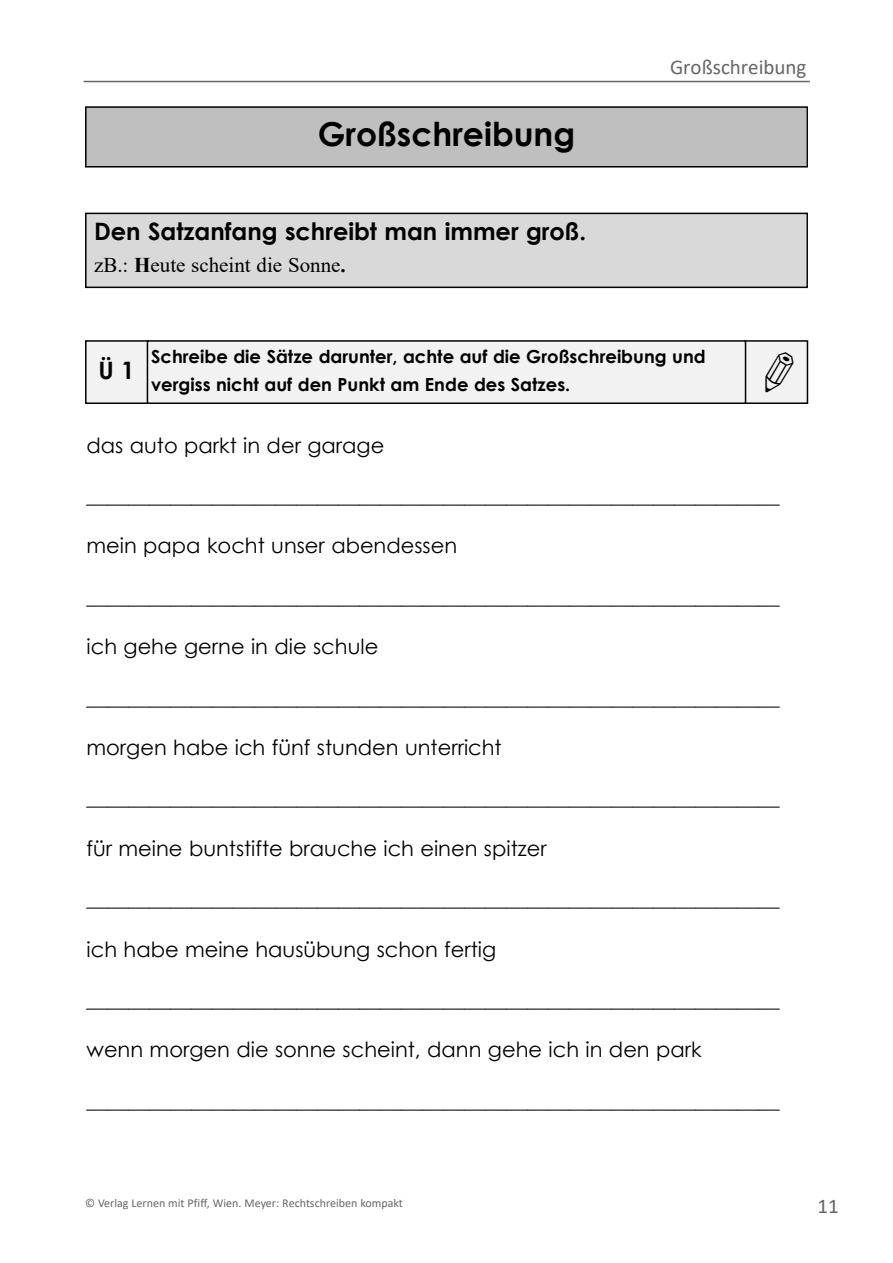
<style>
.page{position:relative;width:893px;height:1263px;background:#fff}
.page>*{position:absolute;margin:0;border:0;box-sizing:border-box;transform-origin:0 0}
.t1{font:700 33px "Century Gothic";color:#000}
.t2{font:700 24px "Century Gothic";color:#000}
.t3{font:21px "Century Gothic";color:#000}
.t4{font:21px "Times New Roman";color:#000}
.t5{font:21px "Calibri";color:#666}
.t6{font:700 18px/28.5px "Century Gothic";color:#000}
.t7{font:12px "Calibri";color:#666}
.s1{font-weight:700}
</style>
<div class="page">
<hr style="left:84px;top:81px;width:726px;height:1px;background:#666">
<div style="left:87px;top:108px;width:719px;height:58px;background:#bfbfbf"></div>
<div style="left:85px;top:106px;width:723px;height:62px;border:2px solid #000"></div>
<div style="left:87px;top:214px;width:719px;height:73px;background:#d9d9d9"></div>
<div style="left:85px;top:213px;width:723px;height:75px;border:2px solid #000"></div>
<div style="left:746px;top:342px;width:61px;height:60px;background:#f2f2f2"></div>
<div style="left:744px;top:340px;width:64px;height:64px;border:2px solid #000"></div>
<div style="left:87px;top:342px;width:60px;height:60px;background:#f2f2f2"></div>
<div style="left:85px;top:340px;width:64px;height:64px;border:2px solid #000"></div>
<div style="left:148px;top:342px;width:597px;height:60px;background:#f2f2f2"></div>
<div style="left:147px;top:340px;width:599px;height:64px;border:2px solid #000"></div>
<h1 class="t1" style="left:318px;top:113px;width:259px">Großschreibung</h1>
<p class="t2" style="left:94px;top:215px;width:493px">Den Satzanfang schreibt man immer groß.</p>
<p class="t4" style="left:94px;top:254px;width:253px">zB.: <span class="s1">H</span>eute scheint die Sonne<span class="s1">.</span></p>
<p class="t5" style="left:670px;top:59px;width:138px">Großschreibung</p>
<p class="t2" style="left:99px;top:354px;width:38px">Ü 1</p>
<p class="t6" style="left:151px;top:341px;width:556px">Schreibe die Sätze darunter, achte auf die Großschreibung und vergiss nicht auf den Punkt am Ende des Satzes.</p>
<p class="t3" style="left:87px;top:431px;width:299px">das auto parkt in der garage</p>
<p class="t3" style="left:87px;top:482px;width:694px">__________________________________________________________________</p>
<p class="t3" style="left:87px;top:532px;width:372px">mein papa kocht unser abendessen</p>
<p class="t3" style="left:87px;top:583px;width:695px">__________________________________________________________________</p>
<p class="t3" style="left:87px;top:633px;width:293px">ich gehe gerne in die schule</p>
<p class="t3" style="left:87px;top:683px;width:695px">__________________________________________________________________</p>
<p class="t3" style="left:87px;top:734px;width:417px">morgen habe ich fünf stunden unterricht</p>
<p class="t3" style="left:87px;top:784px;width:694px">__________________________________________________________________</p>
<p class="t3" style="left:87px;top:835px;width:462px">für meine buntstifte brauche ich einen spitzer</p>
<p class="t3" style="left:87px;top:885px;width:694px">__________________________________________________________________</p>
<p class="t3" style="left:87px;top:935px;width:411px">ich habe meine hausübung schon fertig</p>
<p class="t3" style="left:87px;top:986px;width:695px">__________________________________________________________________</p>
<p class="t3" style="left:87px;top:1036px;width:617px">wenn morgen die sonne scheint, dann gehe ich in den park</p>
<p class="t3" style="left:87px;top:1087px;width:694px">__________________________________________________________________</p>
<p class="t7" style="left:85px;top:1197px;width:319px">© Verlag Lernen mit Pfiff, Wien. Meyer: Rechtschreiben kompakt</p>
<p class="t5" style="left:817px;top:1197px;width:23px">11</p>
</div>
